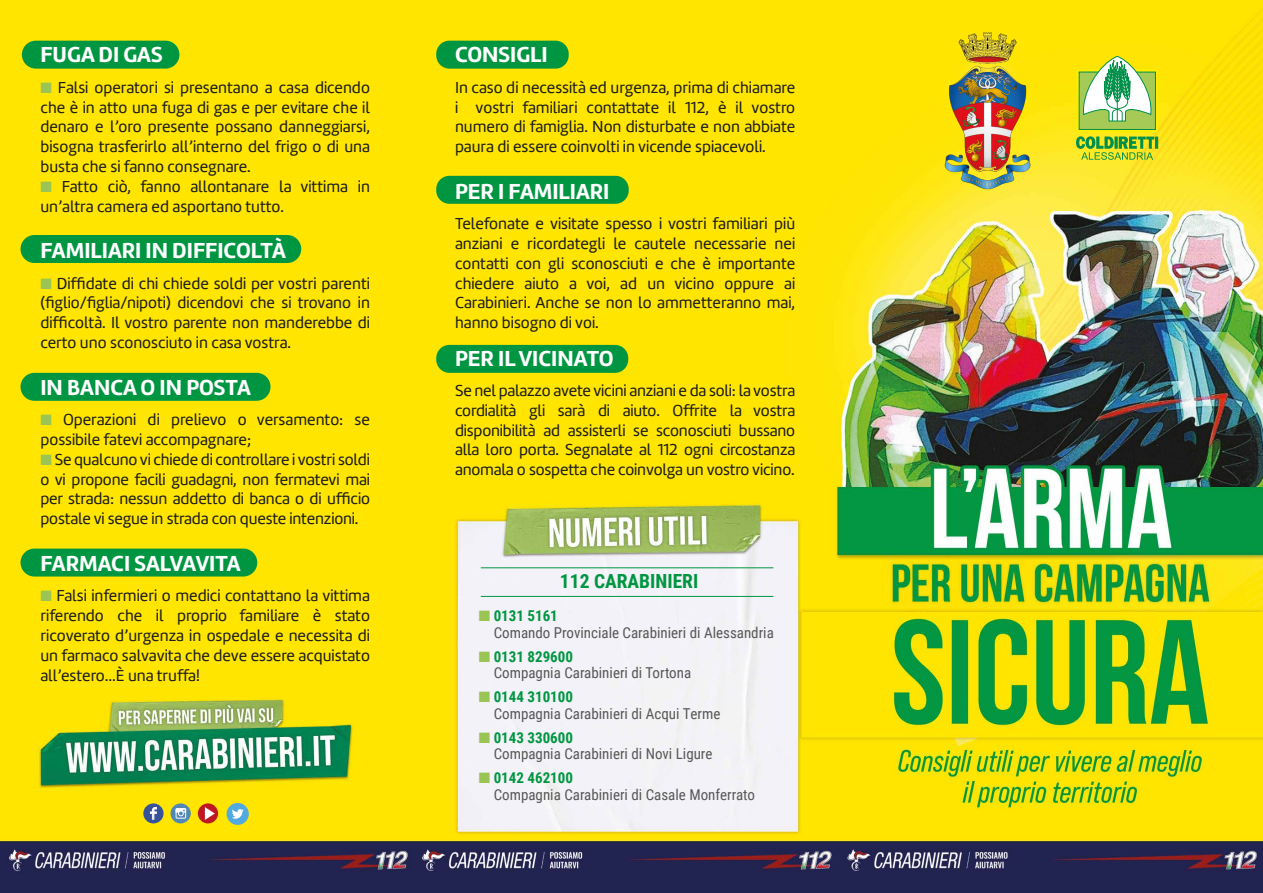
<style>
.page{position:relative;width:1263px;height:893px;background:#fff}
.page>*{position:absolute;margin:0;border:0;box-sizing:border-box;transform-origin:0 0}
.t1{font:700 22.5px "Marine";color:#fff}
.t2{font:700 19.5px "Roboto Condensed";color:#009641}
.t3{font:16.5px/19.8px "Marine";color:#1d1d1b;text-align:justify}
.t4{font:15px/16.5px "Roboto Condensed";color:#575756}
.s1{color:#9ac555}
.s2{font-weight:700;color:#009641}
</style>
<div class="page">
<img style="left:0;top:0;width:1263px;height:893px">
<div style="left:436px;top:41px;width:133px;height:28px;background:#009641;border-radius:13px"></div>
<div style="left:22px;top:41px;width:157px;height:28px;background:#009641;border-radius:14px"></div>
<div style="left:21px;top:235px;width:280px;height:28px;background:#009641;border-radius:14px"></div>
<div style="left:21px;top:373px;width:250px;height:28px;background:#009641;border-radius:14px"></div>
<div style="left:21px;top:549px;width:236px;height:27px;background:#009641;border-radius:14px"></div>
<div style="left:436px;top:176px;width:193px;height:28px;background:#009641;border-radius:13px"></div>
<div style="left:436px;top:345px;width:192px;height:28px;background:#009641;border-radius:13px"></div>
<hr style="left:481px;top:596px;width:292px;height:1px;background:#009641">
<hr style="left:481px;top:567px;width:292px;height:1px;background:#009641">
<div style="left:143px;top:803px;width:21px;height:20px;background:#35529a;border-radius:50%"></div>
<svg style="left:150px;top:807px;width:7px;height:13px"></svg>
<svg style="left:171px;top:803px;width:20px;height:20px"></svg>
<svg style="left:198px;top:803px;width:20px;height:20px"></svg>
<svg style="left:176px;top:808px;width:10px;height:11px"></svg>
<svg style="left:205px;top:807px;width:10px;height:13px"></svg>
<div style="left:227px;top:803px;width:22px;height:22px;background:#51aadf;border-radius:50%"></div>
<svg style="left:232px;top:809px;width:12px;height:10px"></svg>
<img style="left:940px;top:30px;width:94px;height:161px">
<svg style="left:1076px;top:69px;width:82px;height:63px"></svg>
<div style="left:1079px;top:72px;width:76px;height:57px;background:#a6ca56"></div>
<div style="left:1079px;top:72px;width:77px;height:58px;border:1px solid #00904a"></div>
<svg style="left:1081px;top:56px;width:72px;height:66px"></svg>
<svg style="left:1076px;top:136px;width:82px;height:24px"></svg>
<h1 class="t1" style="left:40px;top:40px;width:124px">FUGA DI GAS</h1>
<p class="t3" style="left:40px;top:77px;width:331px"><span class="s1">■</span> Falsi operatori si presentano a casa dicendo che è in atto una fuga di gas e per evitare che il denaro e l’oro presente possano danneggiarsi, bisogna trasferirlo all’interno del frigo o di una busta che si fanno consegnare.</p>
<p class="t3" style="left:40px;top:176px;width:331px"><span class="s1">■</span> Fatto ciò, fanno allontanare la vittima in un’altra camera ed asportano tutto.</p>
<h1 class="t1" style="left:40px;top:236px;width:247px">FAMILIARI IN DIFFICOLTÀ</h1>
<p class="t3" style="left:40px;top:273px;width:331px"><span class="s1">■</span> Diffidate di chi chiede soldi per vostri parenti (figlio/figlia/nipoti) dicendovi che si trovano in difficoltà. Il vostro parente non manderebbe di certo uno sconosciuto in casa vostra.</p>
<h1 class="t1" style="left:40px;top:373px;width:212px">IN BANCA O IN POSTA</h1>
<p class="t3" style="left:40px;top:410px;width:331px"><span class="s1">■</span> Operazioni di prelievo o versamento: se possibile fatevi accompagnare;</p>
<p class="t3" style="left:40px;top:449px;width:331px"><span class="s1">■</span> Se qualcuno vi chiede di controllare i vostri soldi o vi propone facili guadagni, non fermatevi mai per strada: nessun addetto di banca o di ufficio postale vi segue in strada con queste intenzioni.</p>
<h1 class="t1" style="left:40px;top:549px;width:202px">FARMACI SALVAVITA</h1>
<p class="t3" style="left:40px;top:586px;width:331px"><span class="s1">■</span> Falsi infermieri o medici contattano la vittima riferendo che il proprio familiare è stato ricoverato d’urgenza in ospedale e necessita di un farmaco salvavita che deve essere acquistato all’estero…È una truffa!</p>
<h1 class="t1" style="left:455px;top:40px;width:94px">CONSIGLI</h1>
<p class="t3" style="left:455px;top:77px;width:342px">In caso di necessità ed urgenza, prima di chiamare i vostri familiari contattate il 112, è il vostro numero di famiglia. Non disturbate e non abbiate paura di essere coinvolti in vicende spiacevoli.</p>
<h1 class="t1" style="left:455px;top:177px;width:156px">PER I FAMILIARI</h1>
<p class="t3" style="left:455px;top:214px;width:342px">Telefonate e visitate spesso i vostri familiari più anziani e ricordategli le cautele necessarie nei contatti con gli sconosciuti e che è importante chiedere aiuto a voi, ad un vicino oppure ai Carabinieri. Anche se non lo ammetteranno mai, hanno bisogno di voi.</p>
<h1 class="t1" style="left:455px;top:343px;width:160px">PER IL VICINATO</h1>
<p class="t3" style="left:455px;top:381px;width:342px">Se nel palazzo avete vicini anziani e da soli: la vostra cordialità gli sarà di aiuto. Offrite la vostra disponibilità ad assisterli se sconosciuti bussano alla loro porta. Segnalate al 112 ogni circostanza anomala o sospetta che coinvolga un vostro vicino.</p>
<p class="t2" style="left:560px;top:568px;width:140px">112 CARABINIERI</p>
<p class="t4" style="left:494px;top:607px;width:282px;text-indent:-15px"><span class="s1">■</span> <span class="s2">0131 5161<br></span>Comando Provinciale Carabinieri di Alessandria</p>
<p class="t4" style="left:494px;top:648px;width:199px;text-indent:-15px"><span class="s1">■</span> <span class="s2">0131 829600<br></span>Compagnia Carabinieri di Tortona</p>
<p class="t4" style="left:494px;top:688px;width:228px;text-indent:-15px"><span class="s1">■</span> <span class="s2">0144 310100<br></span>Compagnia Carabinieri di Acqui Terme</p>
<p class="t4" style="left:494px;top:729px;width:220px;text-indent:-15px"><span class="s1">■</span> <span class="s2">0143 330600<br></span>Compagnia Carabinieri di Novi Ligure</p>
<p class="t4" style="left:494px;top:769px;width:263px;text-indent:-15px"><span class="s1">■</span> <span class="s2">0142 462100<br></span>Compagnia Carabinieri di Casale Monferrato</p>
</div>
